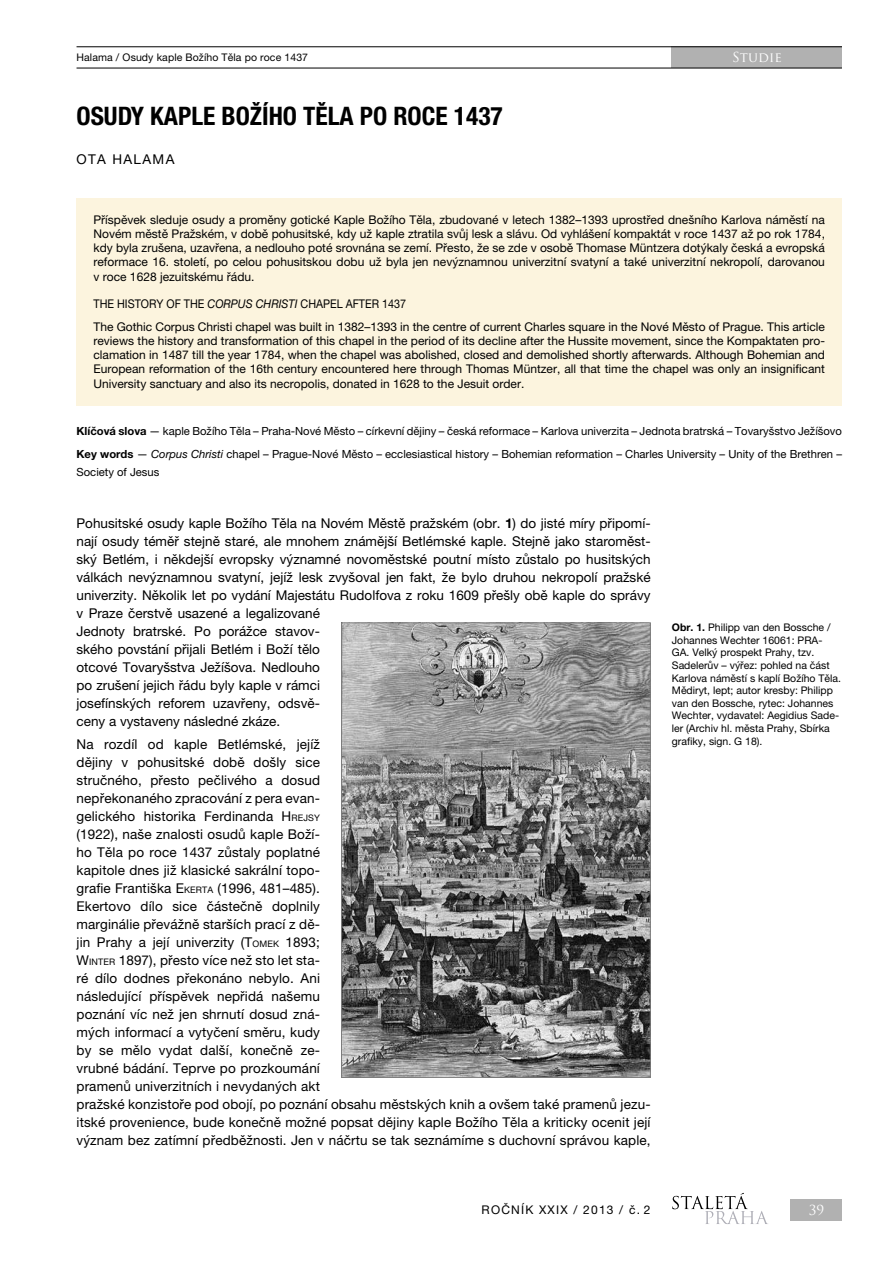
<style>
.page{position:relative;width:893px;height:1263px;background:#fff}
.page>*{position:absolute;margin:0;border:0;box-sizing:border-box;transform-origin:0 0}
.t1{font:700 condensed 25.5px "Helvetica Neue LT Pro";color:#000}
.t2{font:13.5px/18px "Helvetica Neue LT Pro";letter-spacing:.01em;color:#000}
.t3{font:13.5px "Helvetica Neue LT Pro";letter-spacing:.1em;color:#000}
.t4{font:13.5px "Trajan Pro";letter-spacing:.01em;color:#fff}
.t5{font:12px/14.2px "Helvetica Neue LT Pro";color:#000;text-align:justify}
.t6{font:12px/22.8px "Helvetica Neue LT Pro";color:#000;scale:.9 1}
.t7{font:12px "Helvetica Neue LT Pro";letter-spacing:.1em;color:#000}
.t8{font:11.25px/22.2px "Helvetica Neue LT Pro";color:#000}
.t9{font:10.5px/12.6px "Helvetica Neue LT Pro";color:#000}
.s1{font-style:italic}
.s2{font-weight:700}
.s3{font-family:"Helvetica Neue LT Pro Roman SC666"}
.s4{font-family:"Helvetica Neue LT Pro Roman SC666";font-size:9px}
</style>
<div class="page">
<div style="left:791px;top:1199px;width:51px;height:21px;background:#b1b1b1"></div>
<div style="left:672px;top:47px;width:170px;height:21px;background:#b1b1b1"></div>
<hr style="left:77px;top:46px;width:765px;height:1px;background:#000">
<hr style="left:77px;top:68px;width:765px;height:1px;background:#000">
<svg style="left:672px;top:1193px;width:96px;height:31px"></svg>
<div style="left:77px;top:198px;width:765px;height:208px;background:#fcf4de"></div>
<img style="left:343px;top:625px;width:306px;height:451px">
<div style="left:341px;top:623px;width:310px;height:455px;border:1px solid #7c7c7c"></div>
<p class="t9" style="left:77px;top:51px;width:233px">Halama / Osudy kaple Božího Těla po roce 1437</p>
<p class="t4" style="left:732px;top:49px;width:51px">Studie</p>
<h1 class="t1" style="left:77px;top:100px;width:428px">OSUDY KAPLE BOŽÍHO TĚLA PO ROCE 1437</h1>
<p class="t3" style="left:77px;top:151px;width:99px">Ota Halama</p>
<p class="t5" style="left:94px;top:212px;width:733px">Příspěvek sleduje osudy a proměny gotické Kaple Božího Těla, zbudované v letech 1382–1393 uprostřed dnešního Karlova náměstí na Novém městě Pražském, v době pohusitské, kdy už kaple ztratila svůj lesk a slávu. Od vyhlášení kompaktát v roce 1437 až po rok 1784, kdy byla zrušena, uzavřena, a nedlouho poté srovnána se zemí. Přesto, že se zde v osobě Thomase M üntzera dotýkaly česká a evropská reformace 16. století, po celou pohusitskou dobu už byla jen nevýznamnou univerzitní svatyní a také univerzitní nekropolí, darovanou v roce 1628 jezuitskému řádu.</p>
<p class="t6" style="left:94px;top:292px;width:814px">THE Histo ry o f the <span class="s1">CORPUS CHRISTI</span> CHAPEL AFTER 1437<br>The Gothic Corpus Christi chapel was built in 1382–1393 in the centre of current Charles square in the Nové Město of Prague. This article</p>
<p class="t5" style="left:94px;top:333px;width:733px">reviews the history and transformation of this chapel in the period of its decline after the Hussite movement, since the Kompaktaten pro&shy;clamation in 1487 till the year 1784, when the chapel was abolished, closed and demolished shortly afterwards. Although Bohemian and European reformation of the 16th century encountered here through Thomas M üntzer, all that time the chapel was only an insignificant University sanctuary and also its necropolis, donated in 1628 to the Jesuit order.</p>
<p class="t8" style="left:77px;top:420px;width:767px"><span class="s2">Klíčová slova</span> — kaple Božího Těla – Praha-Nové M ěsto – církevní dějiny – česká reformace – Karlova univerzita – Jednota bratrská – Tovaryšstvo Ježíšovo<br><span class="s2">Key words</span> — <span class="s1">Corpus Christi</span> chapel – Prague-Nové M ěsto – ecclesiastical history – Bohemian reformation – Charles University – Unity of the Brethren –</p>
<p class="t8" style="left:77px;top:460px;width:84px">Society of Jesus</p>
<p class="t2" style="left:77px;top:514px;width:576px">Pohusitské osudy kaple Božího Těla na Novém M ěstě pražském (obr. <span class="s2">1</span>) do jisté míry připomí&shy;nají osudy téměř stejně staré, ale mnohem známější Betlémské kaple. Stejně jako staroměst&shy;ský Betlém, i někdejší evropsky významné novoměstské poutní místo zůstalo po husitských válkách nevýznamnou svatyní, jejíž lesk zvyšoval jen fakt, že bylo druhou nekropolí pražské univerzity. Několik let po vydání M ajestátu Rudolfova z roku 1609 přešly obě kaple do správy v Praze čerstvě usazené a legalizované<br>Jednoty bratrské. Po porážce stavov-<br>ského povstání přijali Betlém i Boží tělo<br>otcové Tovaryšstva Ježíšova. Nedlouho<br>po zrušení jejich řádu byly kaple v rámci<br>josefínských reforem uzavřeny, odsvě-<br>ceny a vystaveny následné zkáze.</p>
<p class="t2" style="left:77px;top:735px;width:576px">Na rozdíl od kaple Betlémské, jejíž<br>dějiny v pohusitské době došly sice<br>stručného, přesto pečlivého a dosud<br>nepřekonaného zpracování z pera evan-<br>gelického historika Ferdinanda <span class="s3">H</span><span class="s4">REJSY<br></span>(1922), naše znalosti osudů kaple Boží-<br>ho Těla po roce 1437 zůstaly poplatné<br>kapitole dnes již klasické sakrální topo-<br>grafie Františka <span class="s3">E</span> <span class="s4">KERTA</span> (1996, 481–485).<br>Ekertovo dílo sice částečně doplnily<br>marginálie převážně starších prací z dě-<br>jin Prahy a její univerzity (<span class="s3">T</span><span class="s4">OMEK</span> 1893;<br><span class="s3">W</span><span class="s4">INTER</span> 1897), přesto více než sto let sta-<br>ré dílo dodnes překonáno nebylo. Ani<br>následující příspěvek nepřidá našemu<br>poznání víc než jen shrnutí dosud zná-<br>mých informací a vytyčení směru, kudy<br>by se mělo vydat další, konečně ze-<br>vrubné bádání. Teprve po prozkoumání<br>pramenů univerzitních i nevydaných akt<br>pražské konzistoře pod obojí, po poznání obsahu městských knih a ovšem také pramenů jezu&shy;itské provenience, bude konečně možné popsat dějiny kaple Božího Těla a kriticky ocenit její význam bez zatímní předběžnosti. Jen v náčrtu se tak seznámíme s duchovní správou kaple,</p>
<p class="t9" style="left:672px;top:621px;width:171px"><span class="s2">Obr. 1.</span> Philipp van den Bossche /<br>Johannes Wechter 16061: PRA-<br>GA. Velký prospekt Prahy, tzv.<br>Sadelerův – výřez: pohled na část<br>Karlova náměstí s kaplí Božího Těla.<br>Mědiryt, lept; autor kresby: Philipp van den Bossche, rytec: Johannes<br>Wechter, vydavatel: Aegidius Sade&shy;ler (Archiv hl. města Prahy, Sbírka grafiky, sign. G 18).</p>
<p class="t7" style="left:482px;top:1203px;width:170px">ROČNÍK XXIX / 2013 / č. 2</p>
<p class="t4" style="left:809px;top:1201px;width:17px">39</p>
</div>
